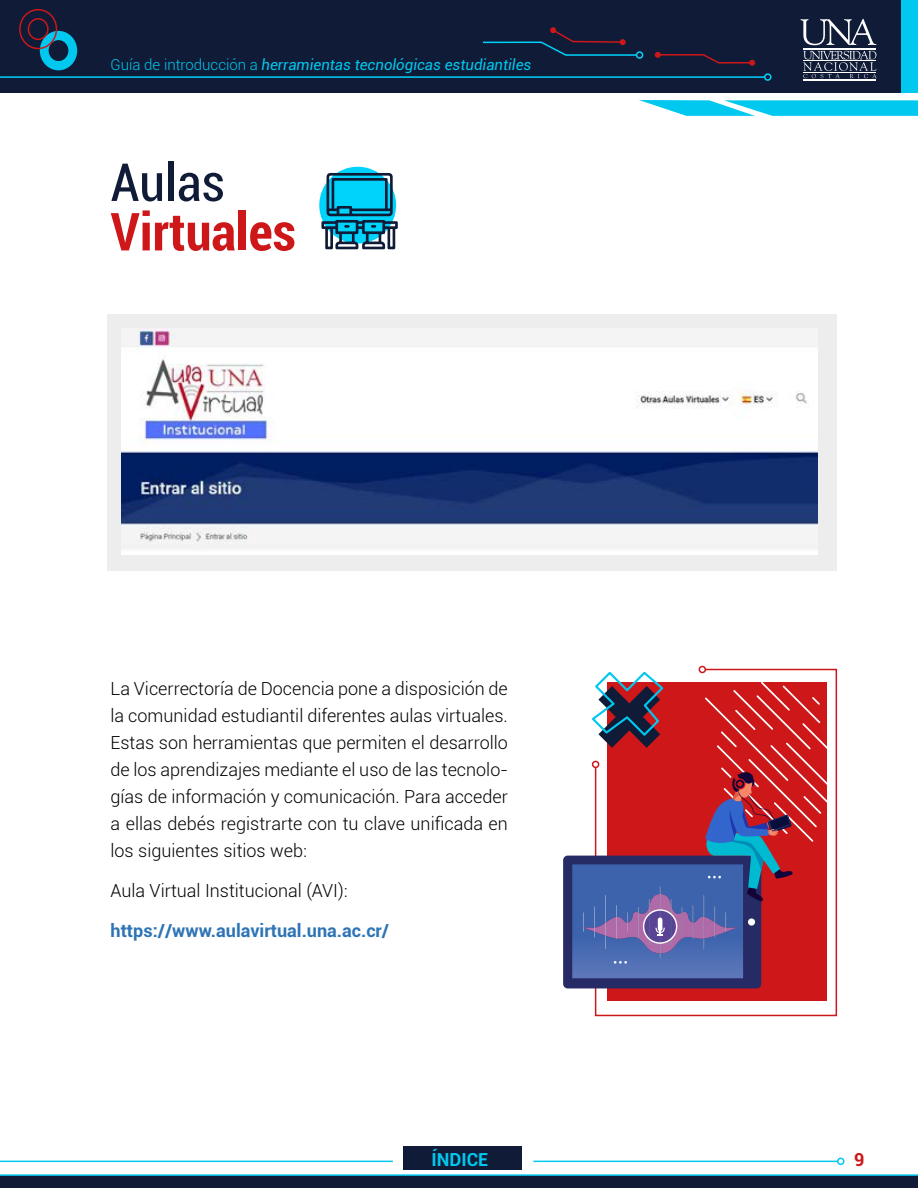
<style>
.page{position:relative;width:918px;height:1188px;background:#fff}
.page>*{position:absolute;margin:0;border:0;box-sizing:border-box;transform-origin:0 0}
.t1{font:700 condensed 52.5px "Roboto";color:#cd1719}
.t2{font:condensed 52.5px "Roboto";color:#101b37}
.t3{font:300 18px/27px "Roboto";color:#000;text-align:justify}
.t4{font:700 18px "Roboto";color:#2e74b5}
.t5{font:700 18px "Roboto";color:#01c8ef}
.t6{font:700 18px "Roboto";color:#cd1719}
.t7{font:italic 15px "Roboto";color:#01c8ef}
.s1{font-weight:300;font-style:normal}
</style>
<div class="page">
<div style="left:0;top:0;width:918px;height:93px;background:#101b37"></div>
<hr style="left:0;top:76px;width:765px;height:2px;background:#00d3fb">
<div style="left:764px;top:73px;width:8px;height:8px;border:2px solid #00d3fb;border-radius:50%"></div>
<svg style="left:803px;top:51px;width:74px;height:27px"></svg>
<hr style="left:803px;top:48px;width:73px;height:1px;background:#fff">
<hr style="left:803px;top:80px;width:73px;height:1px;background:#fff">
<hr style="left:803px;top:72px;width:73px;height:1px;background:#fff">
<hr style="left:803px;top:61px;width:73px;height:1px;background:#fff">
<svg style="left:800px;top:19px;width:76px;height:26px"></svg>
<div style="left:636px;top:51px;width:7px;height:8px;border:2px solid #00d3fb;border-radius:50%"></div>
<svg style="left:655px;top:52px;width:100px;height:14px"></svg>
<svg style="left:483px;top:27px;width:155px;height:30px"></svg>
<svg style="left:19px;top:8px;width:58px;height:62px"></svg>
<div style="left:902px;top:0;width:16px;height:93px;background:#01c8ef"></div>
<svg style="left:0;top:1174px;width:918px;height:14px;background:#14334f"></svg>
<hr style="left:533px;top:1161px;width:305px;height:1px;background:#01c8ef">
<div style="left:837px;top:1158px;width:8px;height:7px;border:2px solid #01c8ef;border-radius:50%"></div>
<hr style="left:0;top:1161px;width:393px;height:1px;background:#01c8ef">
<div style="left:403px;top:1146px;width:118px;height:24px;background:#101b37"></div>
<svg style="left:639px;top:100px;width:279px;height:16px;background:#2bd1f1"></svg>
<div style="left:107px;top:315px;width:730px;height:256px;background:#ededed"></div>
<img style="left:121px;top:329px;width:696px;height:226px">
<svg style="left:594px;top:668px;width:244px;height:349px"></svg>
<div style="left:699px;top:666px;width:7px;height:7px;border:2px solid #cd1719;border-radius:50%"></div>
<div style="left:563px;top:856px;width:198px;height:132px;background:#262b66;border-radius:5px"></div>
<svg style="left:572px;top:670px;width:266px;height:308px"></svg>
<div style="left:319px;top:167px;width:77px;height:77px;background:#00d3fb;border-radius:50%"></div>
<svg style="left:321px;top:173px;width:77px;height:76px"></svg>
<p class="t7" style="left:111px;top:54px;width:422px"><span class="s1">Guía de introducción a</span> herramientas tecnológicas estudiantiles</p>
<h1 class="t2" style="left:111px;top:146px;width:116px">Aulas</h1>
<h1 class="t1" style="left:111px;top:195px;width:187px">Virtuales</h1>
<p class="t3" style="left:111px;top:675px;width:399px">La Vicerrectoría de Docencia pone a disposición de la comunidad estudiantil diferentes aulas virtuales.<br>Estas son herramientas que permiten el desarrollo de los aprendizajes mediante el uso de las tecnolo&shy;gías de información y comunicación. Para acceder a ellas debés registrarte con tu clave unificada en los siguientes sitios web:</p>
<p class="t3" style="left:111px;top:876px;width:239px">Aula Virtual Institucional (AVI):</p>
<p class="t4" style="left:111px;top:918px;width:280px">https://www.aulavirtual.una.ac.cr/</p>
<p class="t5" style="left:432px;top:1147px;width:58px">ÍNDICE</p>
<p class="t6" style="left:854px;top:1146px;width:12px">9</p>
</div>
